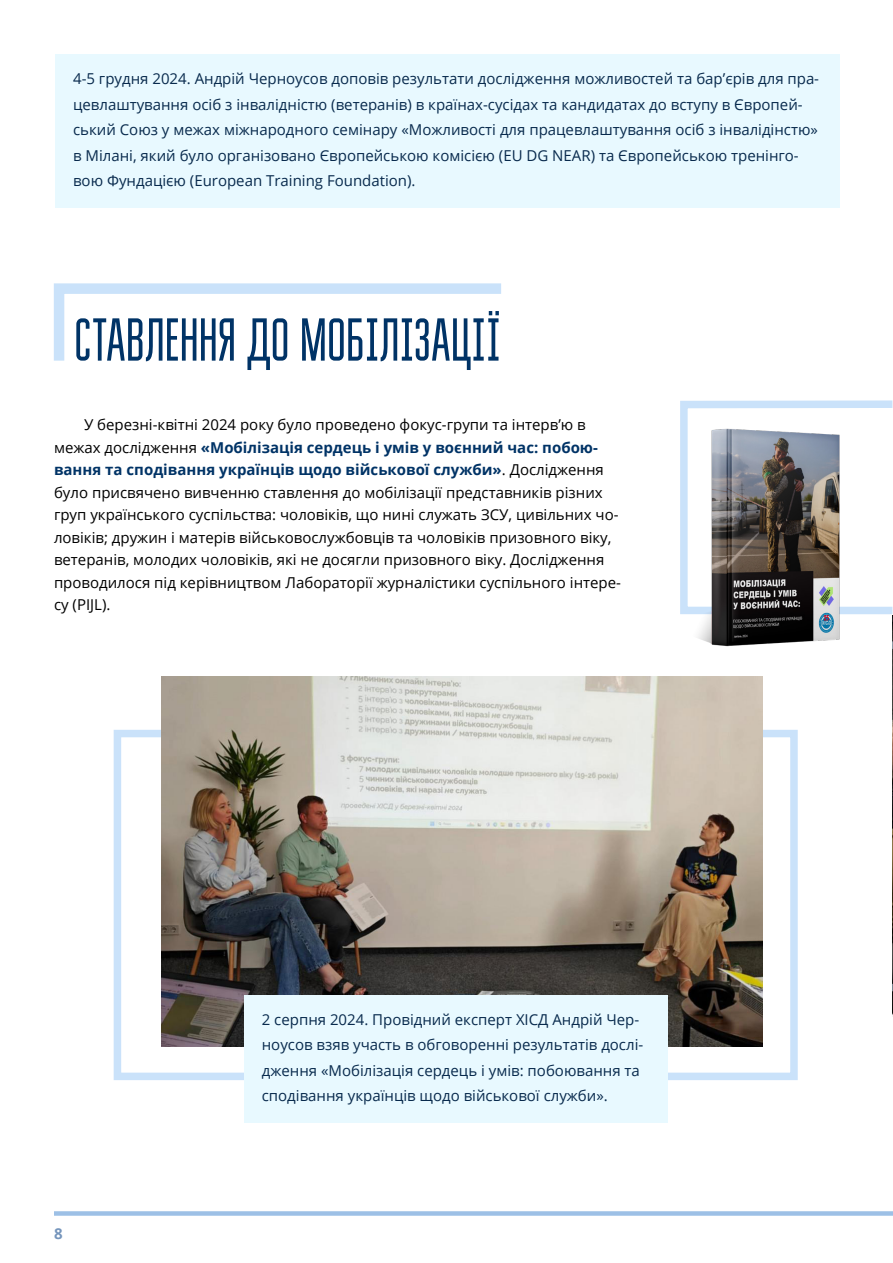
<style>
.page{position:relative;width:893px;height:1263px;background:#fff}
.page>*{position:absolute;margin:0;border:0;box-sizing:border-box;transform-origin:0 0}
.t1{font:60.45px "Bravo RG";color:#036;scale:.94 1}
.t2{font:15px/25.5px "Open Sans";color:#082a4d}
.t3{font:15px/22.5px "Open Sans";color:#000}
.t4{font:700 15px "Open Sans";color:#7595bc}
.s1{font-weight:700;color:#036}
</style>
<div class="page">
<div style="left:114px;top:730px;width:684px;height:350px;border:8px solid #cae2fa"></div>
<div style="left:54px;top:1211px;width:839px;height:5px;background:#9dc0e6"></div>
<div style="left:55px;top:55px;width:785px;height:153px;background:#e8f9ff"></div>
<svg style="left:54px;top:283px;width:447px;height:78px"></svg>
<svg style="left:680px;top:400px;width:213px;height:214px"></svg>
<img style="left:161px;top:676px;width:601px;height:370px">
<div style="left:244px;top:995px;width:424px;height:128px;background:#e8f9ff"></div>
<img style="left:892px;top:616px;width:1px;height:400px">
<svg style="left:892px;top:638px;width:1px;height:357px"></svg>
<img style="left:685px;top:422px;width:167px;height:225px">
<p class="t2" style="left:73px;top:65px;width:747px">4-5 грудня 2024. Андрій Черноусов доповів результати дослідження можливостей та бар’єрів для пра&shy;цевлаштування осіб з інвалідністю (ветеранів) в країнах-сусідах та кандидатах до вступу в Європей&shy;ський Союз у межах міжнародного семінару «Можливості для працевлаштування осіб з інвалідінстю» в Мілані, який було організовано Європейською комісією (EU DG NEAR) та Європейською тренінго&shy;вою Фундацією (European Training Foundation).</p>
<h1 class="t1" style="left:74px;top:307px;width:456px">СТАВЛЕННЯ ДО МОБІЛІЗАЦІЇ</h1>
<p class="t3" style="left:54px;top:413px;width:568px;text-indent:30px">У березні-квітні 2024 року було проведено фокус-групи та інтерв’ю в межах дослідження <span class="s1">«Мобілізація сердець і умів у воєнний час: побою&shy;вання та сподівання українців щодо військової служби»</span>. Дослідження було присвячено вивченню ставлення до мобілізації представників різних груп українського суспільства: чоловіків, що нині служать ЗСУ, цивільних чо&shy;ловіків; дружин і матерів військовослужбовців та чоловіків призовного віку, ветеранів, молодих чоловіків, які не досягли призовного віку. Дослідження проводилося під керівництвом Лабораторії журналістики суспільного інтере&shy;су (PIJL).</p>
<p class="t4" style="left:54px;top:1223px;width:10px">8</p>
<p class="t2" style="left:262px;top:1006px;width:383px">2 серпня 2024. Провідний експерт ХІСД Андрій Чер&shy;ноусов взяв участь в обговоренні результатів дослі&shy;дження «Мобілізація сердець і умів: побоювання та сподівання українців щодо військової служби».</p>
</div>
